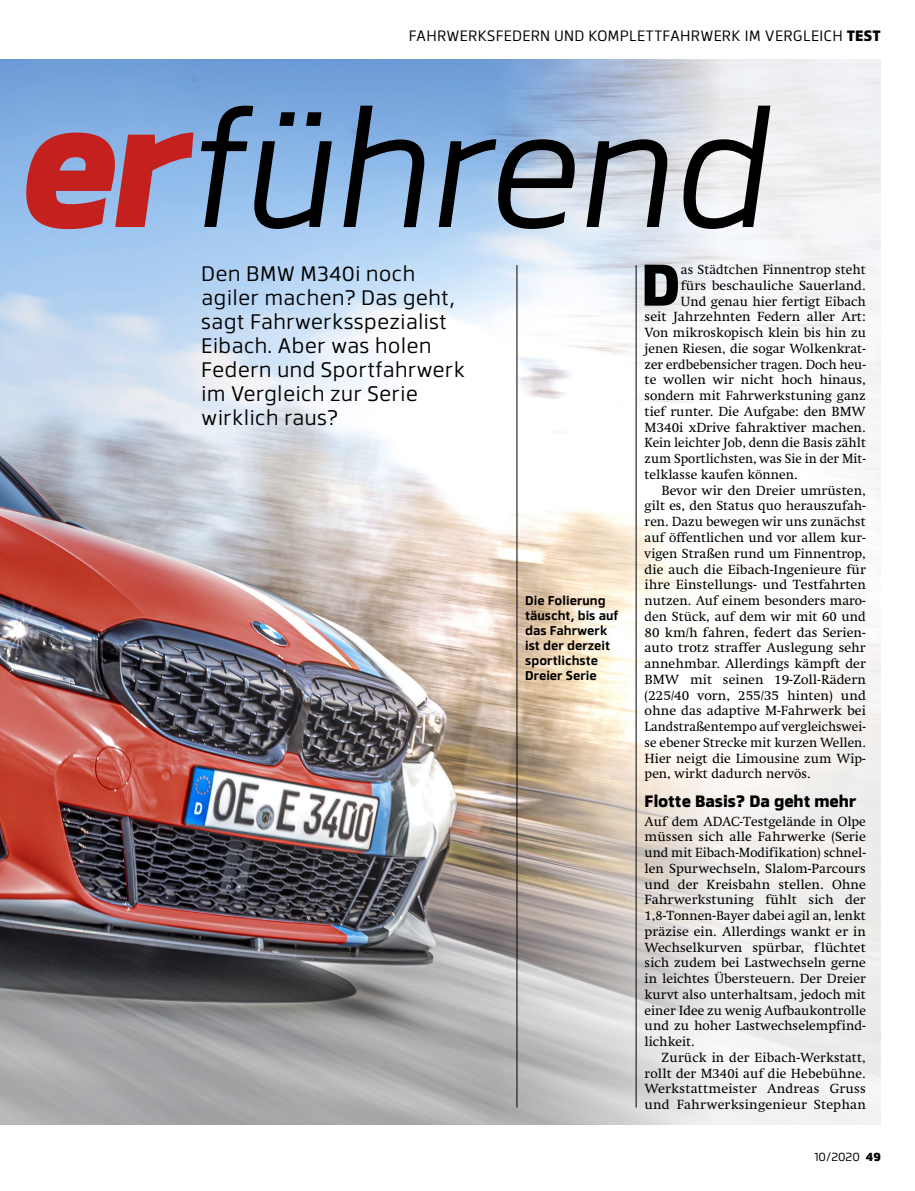
<style>
.page{position:relative;width:915px;height:1191px;background:#fff}
.page>*{position:absolute;margin:0;border:0;box-sizing:border-box;transform-origin:0 0}
.t1{font:italic 161.7px "Facto";letter-spacing:-.03em;color:#000}
.t2{font:800 58.5px "Facto";color:#000}
.t3{font:21px/24px "Facto";color:#000}
.t4{font:800 16.5px "Facto";color:#000}
.t5{font:15px "Facto";letter-spacing:.01em;color:#000}
.t6{font:13.5px "Swift LT Std";color:#000}
.t7{font:700 12.75px/15px "Facto";color:#000}
.t8{font:12px "Facto";color:#000}
.s1{font-weight:800}
.s2{font-weight:800;font-size:174.15px;color:#c4201e}
</style>
<div class="page">
<img style="left:0;top:60px;width:493px;height:1065px">
<svg style="left:493px;top:59px;width:388px;height:1066px"></svg>
<hr style="left:635px;top:265px;width:1px;height:842px;background:#000">
<hr style="left:516px;top:265px;width:1px;height:842px;background:#000">
<p class="t5" style="left:408px;top:25px;width:473px">FAHRWERKSFEDERN UND KOMPLETTFAHRWERK IM VERGLEICH <span class="s1">TEST</span></p>
<p class="t1" style="left:14px;top:52px;width:755px"><span class="s2">er</span>führend</p>
<p class="t3" style="left:201px;top:260px;width:265px">Den BMW M340i noch agiler machen? Das geht, sagt Fahrwerksspezialist<br>Eibach. Aber was holen<br>Federn und Sportfahrwerk im Vergleich zur Serie wirklich raus?</p>
<p class="t2" style="left:641px;top:241px;width:41px">D</p>
<p class="t6" style="left:680px;top:262px;width:186px">as Städtchen Finnentrop steht</p>
<p class="t6" style="left:680px;top:278px;width:186px">fürs beschauliche Sauerland.</p>
<p class="t6" style="left:680px;top:294px;width:186px">Und genau hier fertigt Eibach</p>
<p class="t6" style="left:644px;top:309px;width:223px">seit Jahrzehnten Federn aller Art:</p>
<p class="t6" style="left:644px;top:325px;width:223px">Von mikroskopisch klein bis hin zu</p>
<p class="t6" style="left:644px;top:341px;width:223px">jenen Riesen, die sogar Wolkenkrat-</p>
<p class="t6" style="left:644px;top:357px;width:223px">zer erdbebensicher tragen. Doch heu-</p>
<p class="t6" style="left:644px;top:372px;width:223px">te wollen wir nicht hoch hinaus,</p>
<p class="t6" style="left:644px;top:388px;width:223px">sondern mit Fahrwerkstuning ganz</p>
<p class="t6" style="left:644px;top:404px;width:223px">tief runter. Die Aufgabe: den BMW</p>
<p class="t6" style="left:644px;top:420px;width:223px">M340i xDrive fahraktiver machen.</p>
<p class="t6" style="left:644px;top:435px;width:223px">Kein leichter Job, denn die Basis zählt</p>
<p class="t6" style="left:644px;top:451px;width:223px">zum Sportlichsten, was Sie in der Mit-</p>
<p class="t6" style="left:644px;top:467px;width:154px">telklasse kaufen können.</p>
<p class="t6" style="left:661px;top:483px;width:206px">Bevor wir den Dreier umrüsten,</p>
<p class="t6" style="left:644px;top:498px;width:223px">gilt es, den Status quo herauszufah-</p>
<p class="t6" style="left:644px;top:514px;width:223px">ren. Dazu bewegen wir uns zunächst</p>
<p class="t6" style="left:644px;top:530px;width:223px">auf öffentlichen und vor allem kur-</p>
<p class="t6" style="left:644px;top:546px;width:223px">vigen Straßen rund um Finnentrop,</p>
<p class="t6" style="left:644px;top:561px;width:223px">die auch die Eibach-Ingenieure für</p>
<p class="t6" style="left:644px;top:577px;width:223px">ihre Einstellungs- und Testfahrten</p>
<p class="t6" style="left:644px;top:593px;width:223px">nutzen. Auf einem besonders maro-</p>
<p class="t6" style="left:644px;top:609px;width:223px">den Stück, auf dem wir mit 60 und</p>
<p class="t6" style="left:644px;top:624px;width:223px">80 km/h fahren, federt das Serien-</p>
<p class="t6" style="left:644px;top:640px;width:223px">auto trotz straffer Auslegung sehr</p>
<p class="t6" style="left:644px;top:656px;width:223px">annehmbar. Allerdings kämpft der</p>
<p class="t6" style="left:644px;top:672px;width:223px">BMW mit seinen 19-Zoll-Rädern</p>
<p class="t6" style="left:644px;top:687px;width:223px">(225/40 vorn, 255/35 hinten) und</p>
<p class="t6" style="left:644px;top:703px;width:223px">ohne das adaptive M-Fahrwerk bei</p>
<p class="t6" style="left:644px;top:719px;width:223px">Landstraßentempo auf vergleichswei-</p>
<p class="t6" style="left:644px;top:735px;width:223px">se ebener Strecke mit kurzen Wellen.</p>
<p class="t6" style="left:644px;top:750px;width:223px">Hier neigt die Limousine zum Wip-</p>
<p class="t6" style="left:644px;top:766px;width:168px">pen, wirkt dadurch nervös.</p>
<p class="t4" style="left:644px;top:788px;width:213px">Flotte Basis? Da geht mehr</p>
<p class="t6" style="left:644px;top:813px;width:223px">Auf dem ADAC-Testgelände in Olpe</p>
<p class="t6" style="left:644px;top:829px;width:223px">müssen sich alle Fahrwerke (Serie</p>
<p class="t6" style="left:644px;top:845px;width:223px">und mit Eibach-Modifikation) schnel-</p>
<p class="t6" style="left:644px;top:861px;width:223px">len Spurwechseln, Slalom-Parcours</p>
<p class="t6" style="left:644px;top:876px;width:223px">und der Kreisbahn stellen. Ohne</p>
<p class="t6" style="left:644px;top:892px;width:223px">Fahrwerkstuning fühlt sich der</p>
<p class="t6" style="left:644px;top:908px;width:223px">1,8-Tonnen-Bayer dabei agil an, lenkt</p>
<p class="t6" style="left:644px;top:924px;width:223px">präzise ein. Allerdings wankt er in</p>
<p class="t6" style="left:644px;top:939px;width:223px">Wechselkurven spürbar, flüchtet</p>
<p class="t6" style="left:644px;top:955px;width:223px">sich zudem bei Lastwechseln gerne</p>
<p class="t6" style="left:644px;top:971px;width:223px">in leichtes Übersteuern. Der Dreier</p>
<p class="t6" style="left:644px;top:987px;width:223px">kurvt also unterhaltsam, jedoch mit</p>
<p class="t6" style="left:644px;top:1002px;width:223px">einer Idee zu wenig Aufbaukontrolle</p>
<p class="t6" style="left:644px;top:1018px;width:223px">und zu hoher Lastwechselempfind-</p>
<p class="t6" style="left:644px;top:1034px;width:52px">lichkeit.</p>
<p class="t6" style="left:661px;top:1050px;width:206px">Zurück in der Eibach-Werkstatt,</p>
<p class="t6" style="left:644px;top:1065px;width:223px">rollt der M340i auf die Hebebühne.</p>
<p class="t6" style="left:644px;top:1081px;width:223px">Werkstattmeister Andreas Gruss</p>
<p class="t6" style="left:644px;top:1097px;width:223px">und Fahrwerksingenieur Stephan</p>
<p class="t7" style="left:525px;top:592px;width:95px">Die Folierung täuscht, bis auf das Fahrwerk ist der derzeit sportlichste<br>Dreier Serie</p>
<p class="t8" style="left:814px;top:1147px;width:68px">10/2020 <span class="s1">49</span></p>
</div>
